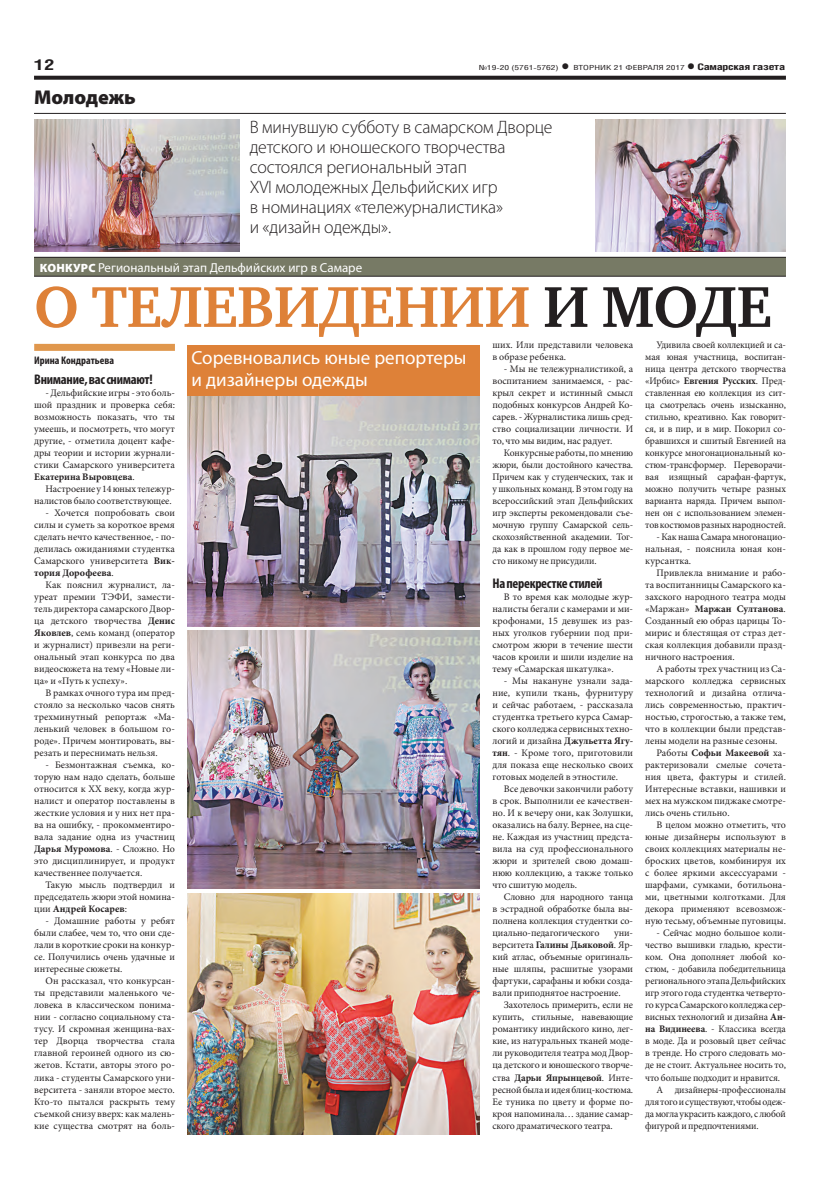
<style>
.page{position:relative;width:820px;height:1191px;background:#fff}
.page>*{position:absolute;margin:0;border:0;box-sizing:border-box;transform-origin:0 0}
.заголовок{font:700 59px "Charter C";letter-spacing:-.01em;color:#de8138}
.рубрика{font:900 20px "Myriad Pro";color:#231f20}
.ПОДЗАГОЛОВОК{font:19px/22.8px "Myriad Pro";color:#fff}
.допблок_текст{font:300 18px/20px "Myriad Pro";letter-spacing:-.01em;color:#231f20}
.t1{font:700 15px "Helios Cond";color:#231f20;scale:1.4 1}
.заголовок_в_тексте{font:700 condensed 14px "Myriad Pro";letter-spacing:-.02em;color:#231f20}
.надзаголовок{font:13px "Myriad Pro";color:#fff}
.автор_цвет{font:700 condensed 11px "Myriad Pro";color:#231f20}
.ОСНОВНОЙ{font:10px/12px "Minion Pro";color:#231f20;text-align:justify}
.ОСНОВНОЙ-2{font:10px/12px "Minion Pro";color:#231f20;text-align:justify;scale:.96 1}
.t2{font:700 9px "Helios Cond";letter-spacing:-.02em;color:#231f20;scale:1.4 1}
.t3{font:7px "Helios Cond";color:#231f20;scale:1.4 1}
.s1{font-weight:700;font-size:16px}
.s2{font-size:16px}
.s3{font-weight:900;font-size:12px}
.s4{color:#231f20}
.s5{font-weight:700}
</style>
<div class="page">
<svg style="left:34px;top:76px;width:751px;height:4px;background:#322f2f"></svg>
<div style="left:34px;top:344px;width:141px;height:7px;background:#e0974d"></div>
<div style="left:34px;top:257px;width:751px;height:19px;background:#777a65"></div>
<hr style="left:34px;top:257px;width:751px;height:1px;background:#231f20">
<hr style="left:34px;top:276px;width:751px;height:1px;background:#231f20">
<hr style="left:34px;top:113px;width:751px;height:1px;background:#231f20">
<img style="left:34px;top:120px;width:205px;height:132px">
<div style="left:187px;top:345px;width:292px;height:78px;background:#de8138"></div>
<img style="left:187px;top:396px;width:292px;height:230px">
<img style="left:187px;top:630px;width:292px;height:258px">
<img style="left:187px;top:893px;width:292px;height:241px">
<img style="left:595px;top:120px;width:190px;height:132px">
<p class="t1" style="left:34px;top:55px;width:16px">12</p>
<p class="t3" style="left:478px;top:63px;width:149px">№19-20 (5761-5762) <span class="s1">•</span> ВТОРНИК 21 ФЕВРАЛЯ 2017</p>
<p class="t2" style="left:686px;top:61px;width:72px"><span class="s2">•</span> Самарская газета</p>
<p class="рубрика" style="left:34px;top:85px;width:103px">Молодежь</p>
<p class="допблок_текст" style="left:249px;top:117px;width:304px">В минувшую субботу в самарском Дворце детского и юношеского творчества состоялся региональный этап<br>XVI молодежных Дельфийских игр<br>в номинациях «тележурналистика»<br>и «дизайн одежды».</p>
<p class="надзаголовок" style="left:40px;top:259px;width:324px"><span class="s3">КОНКУРС</span> Региональный этап Дельфийских игр в Самаре</p>
<p class="заголовок" style="left:34px;top:274px;width:739px">О ТЕЛЕВИДЕНИИ <span class="s4">И МОДЕ</span></p>
<p class="автор_цвет" style="left:34px;top:354px;width:81px">Ирина Кондратьева</p>
<p class="заголовок_в_тексте" style="left:34px;top:371px;width:120px">Внимание, вас снимают!</p>
<p class="ОСНОВНОЙ" style="left:34px;top:387px;width:142px;text-indent:11px">- Дельфийские игры - это боль&shy;шой праздник и проверка себя: возможность показать, что ты умеешь, и посмотреть, что могут другие, - отметила доцент кафе&shy;дры теории и истории журнали&shy;стики Самарского университета <span class="s5">Екатерина Выровцева</span>.</p>
<p class="ОСНОВНОЙ" style="left:34px;top:483px;width:142px;text-indent:11px">Настроение у 14 юных тележур&shy;налистов было соответствующее.</p>
<p class="ОСНОВНОЙ" style="left:34px;top:507px;width:142px;text-indent:11px">- Хочется попробовать свои силы и суметь за короткое время сделать нечто качественное, - по&shy;делилась ожиданиями студентка Самарского университета <span class="s5">Вик&shy;тория Дорофеева</span>.</p>
<p class="ОСНОВНОЙ" style="left:34px;top:579px;width:142px;text-indent:11px">Как пояснил журналист, ла&shy;уреат премии ТЭФИ, замести&shy;тель директора самарского Двор&shy;ца детского творчества <span class="s5">Денис Яковлев</span>, семь команд (оператор и журналист) привезли на реги&shy;ональный этап конкурса по два видеосюжета на тему «Новые ли&shy;ца» и «Путь к успеху».</p>
<p class="ОСНОВНОЙ" style="left:34px;top:687px;width:142px;text-indent:11px">В рамках очного тура им пред&shy;стояло за несколько часов снять трехминутный репортаж «Ма&shy;ленький человек в большом го&shy;роде». Причем монтировать, вы&shy;резать и переснимать нельзя.</p>
<p class="ОСНОВНОЙ" style="left:34px;top:759px;width:142px;text-indent:11px">- Безмонтажная съемка, ко&shy;торую нам надо сделать, больше относится к XX веку, когда жур&shy;налист и оператор поставлены в жесткие условия и у них нет пра&shy;ва на ошибку, - прокомментиро&shy;вала задание одна из участниц <span class="s5">Дарья Муромова</span>. - Сложно. Но это дисциплинирует, и продукт качественнее получается.</p>
<p class="ОСНОВНОЙ" style="left:34px;top:879px;width:142px;text-indent:11px">Такую мысль подтвердил и председатель жюри этой номина&shy;ции <span class="s5">Андрей Косарев</span>:</p>
<p class="ОСНОВНОЙ" style="left:34px;top:915px;width:142px;text-indent:11px">- Домашние работы у ребят были слабее, чем то, что они сде&shy;лали в короткие сроки на конкур&shy;се. Получились очень удачные и интересные сюжеты.</p>
<p class="ОСНОВНОЙ" style="left:34px;top:975px;width:142px;text-indent:11px">Он рассказал, что конкурсан&shy;ты представили маленького че&shy;ловека в классическом понима&shy;нии - согласно социальному ста&shy;тусу. И скромная женщина-вах&shy;тер Дворца творчества стала главной героиней одного из сю&shy;жетов. Кстати, авторы этого ро&shy;лика - студенты Самарского уни&shy;верситета - заняли второе место.<br>Кто-то пытался раскрыть тему съемкой снизу вверх: как малень&shy;кие существа смотрят на боль-</p>
<p class="ПОДЗАГОЛОВОК" style="left:191px;top:345px;width:276px">Соревновались юные репортеры и дизайнеры одежды</p>
<p class="ОСНОВНОЙ" style="left:492px;top:339px;width:142px">ших. Или представили человека в образе ребенка.</p>
<p class="ОСНОВНОЙ" style="left:492px;top:363px;width:142px;text-indent:11px">- Мы не тележурналистикой, а воспитанием занимаемся, - рас&shy;крыл секрет и истинный смысл подобных конкурсов Андрей Ко&shy;сарев. - Журналистика лишь сред&shy;ство социализации личности. И то, что мы видим, нас радует.</p>
<p class="ОСНОВНОЙ" style="left:492px;top:447px;width:142px;text-indent:11px">Конкурсные работы, по мнению жюри, были достойного качества.<br>Причем как у студенческих, так и у школьных команд. В этом году на всероссийский этап Дельфийских игр эксперты рекомендовали съе&shy;мочную группу Самарской сель&shy;скохозяйственной академии. Тог&shy;да как в прошлом году первое ме&shy;сто никому не присудили.</p>
<p class="заголовок_в_тексте" style="left:492px;top:575px;width:111px">На перекрестке стилей</p>
<p class="ОСНОВНОЙ" style="left:492px;top:591px;width:142px;text-indent:11px">В то время как молодые жур&shy;налисты бегали с камерами и ми&shy;крофонами, 15 девушек из раз&shy;ных уголков губернии под при&shy;смотром жюри в течение шести часов кроили и шили изделие на тему «Самарская шкатулка».</p>
<p class="ОСНОВНОЙ" style="left:492px;top:675px;width:142px;text-indent:11px">- Мы накануне узнали зада&shy;ние, купили ткань, фурнитуру и сейчас работаем, - рассказала студентка третьего курса Самар&shy;ского колледжа сервисных техно&shy;логий и дизайна <span class="s5">Джульетта Ягу&shy;тян</span>. - Кроме того, приготовили для показа еще несколько своих готовых моделей в этностиле.</p>
<p class="ОСНОВНОЙ" style="left:492px;top:783px;width:142px;text-indent:11px">Все девочки закончили работу в срок. Выполнили ее качествен&shy;но. И к вечеру они, как Золушки, оказались на балу. Вернее, на сце&shy;не. Каждая из участниц предста&shy;вила на суд профессионального жюри и зрителей свою домаш&shy;нюю коллекцию, а также только что сшитую модель.</p>
<p class="ОСНОВНОЙ" style="left:492px;top:891px;width:142px;text-indent:11px">Словно для народного танца в эстрадной обработке была вы&shy;полнена коллекция студентки со&shy;циально-педагогического</p>
<p class="ОСНОВНОЙ" style="left:492px;top:927px;width:142px;text-indent:122px">уни&shy;верситета <span class="s5">Галины Дьяковой</span>. Яр&shy;кий атлас, объемные оригиналь&shy;ные шляпы, расшитые узорами фартуки, сарафаны и юбки созда&shy;вали приподнятое настроение.</p>
<p class="ОСНОВНОЙ" style="left:492px;top:999px;width:142px;text-indent:11px">Захотелось примерить, если не купить, стильные, навевающие романтику индийского кино, лег&shy;кие, из натуральных тканей моде&shy;ли руководителя театра мод Двор&shy;ца детского и юношеского творче&shy;ства <span class="s5">Дарьи Япрынцевой</span>. Инте&shy;ресной была и идея блиц-костюма.<br>Ее туника по цвету и форме по&shy;кроя напоминала… здание самар&shy;ского драматического театра.</p>
<p class="ОСНОВНОЙ" style="left:645px;top:339px;width:142px;text-indent:11px">Удивила своей коллекцией и са&shy;мая юная участница, воспитан&shy;ница центра детского творчества «Ирбис» <span class="s5">Евгения Русских</span>. Пред&shy;ставленная ею коллекция из сит&shy;ца смотрелась очень изысканно, стильно, креативно. Как говорит&shy;ся, и в пир, и в мир. Покорил со&shy;бравшихся и сшитый Евгенией на конкурсе многонациональный ко&shy;стюм-трансформер. Переворачи&shy;вая изящный сарафан-фартук, можно получить четыре разных варианта наряда. Причем выпол&shy;нен он с использованием элемен&shy;тов костюмов разных народностей.</p>
<p class="ОСНОВНОЙ" style="left:645px;top:531px;width:142px;text-indent:11px">- Как наша Самара многонацио&shy;нальная, - пояснила юная кон&shy;курсантка.</p>
<p class="ОСНОВНОЙ" style="left:645px;top:567px;width:142px;text-indent:11px">Привлекла внимание и рабо&shy;та воспитанницы Самарского ка&shy;захского народного театра моды «Маржан» <span class="s5">Маржан Султанова</span>.<br>Созданный ею образ царицы То&shy;мирис и блестящая от страз дет&shy;ская коллекция добавили празд&shy;ничного настроения.</p>
<p class="ОСНОВНОЙ" style="left:645px;top:663px;width:142px;text-indent:11px">А работы трех участниц из Са&shy;марского колледжа сервисных технологий и дизайна отлича&shy;лись современностью, практич&shy;ностью, строгостью, а также тем, что в коллекции были представ&shy;лены модели на разные сезоны.</p>
<p class="ОСНОВНОЙ" style="left:645px;top:747px;width:142px;text-indent:11px">Работы <span class="s5">Софьи Макеевой</span> ха&shy;рактеризовали смелые сочета&shy;ния цвета, фактуры и стилей.<br>Интересные вставки, нашивки и мех на мужском пиджаке смотре&shy;лись очень стильно.</p>
<p class="ОСНОВНОЙ" style="left:645px;top:819px;width:142px;text-indent:11px">В целом можно отметить, что юные дизайнеры используют в своих коллекциях материалы не&shy;броских цветов, комбинируя их с более яркими аксессуарами - шарфами, сумками, ботильона&shy;ми, цветными колготками. Для декора применяют всевозмож&shy;ную тесьму, объемные пуговицы.</p>
<p class="ОСНОВНОЙ" style="left:645px;top:927px;width:142px;text-indent:11px">- Сейчас модно большое коли&shy;чество вышивки гладью, крести&shy;ком. Она дополняет любой ко&shy;стюм, - добавила победительница регионального этапа Дельфийских игр этого года студентка четверто&shy;го курса Самарского колледжа сер&shy;висных технологий и дизайна <span class="s5">Ан&shy;на Видинеева</span>. - Классика всегда в моде. Да и розовый цвет сейчас в тренде. Но строго следовать мо&shy;де не стоит. Актуальнее носить то, что больше подходит и нравится.</p>
<p class="ОСНОВНОЙ-2" style="left:645px;top:1083px;width:148px;text-indent:11px">А дизайнеры-профессионалы для того и существуют, чтобы одеж&shy;да могла украсить каждого, с любой фигурой и предпочтениями.</p>
</div>
